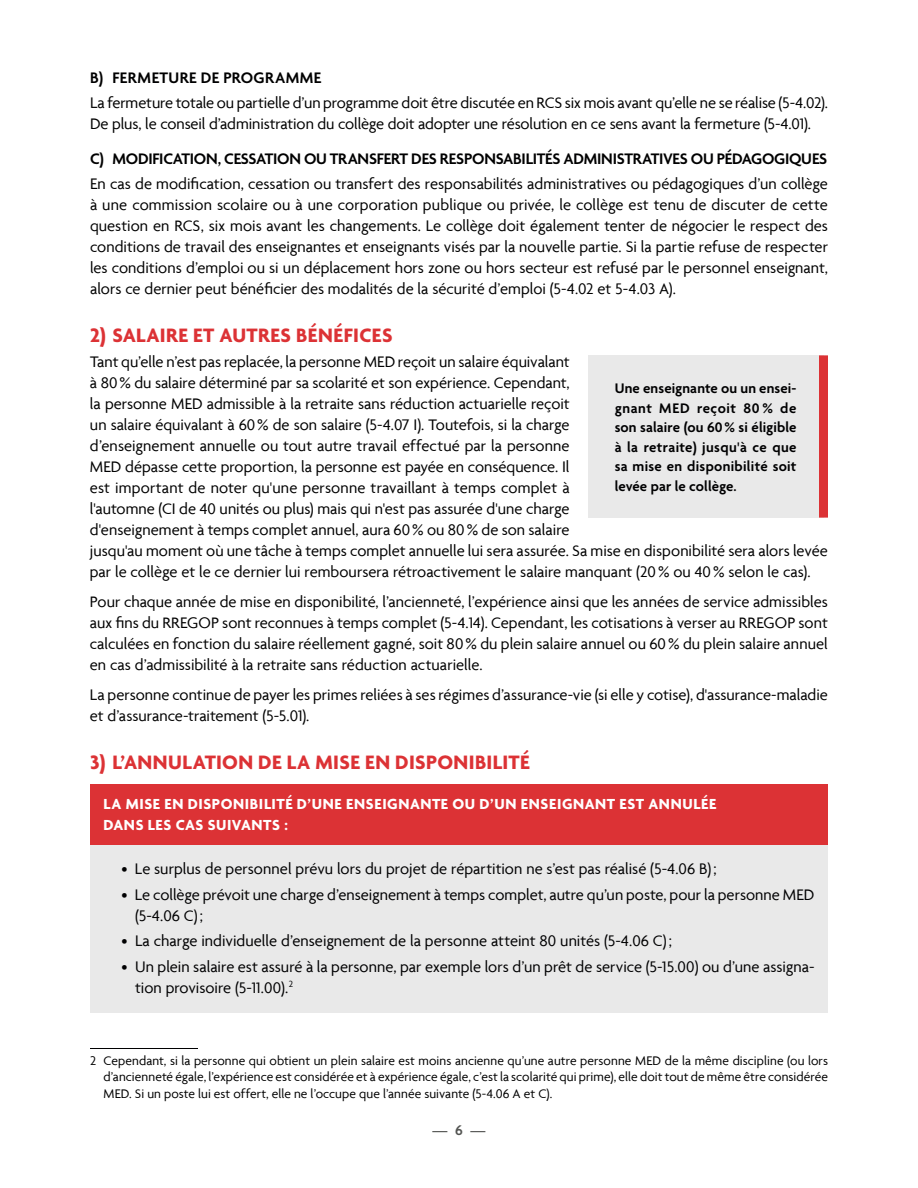
<style>
.page{position:relative;width:918px;height:1188px;background:#fff}
.page>*{position:absolute;margin:0;border:0;box-sizing:border-box;transform-origin:0 0}
.t1{font:700 21px "Agenda";letter-spacing:.02em;color:#dc3235}
.t2{font:16.5px/21px "Agenda";color:#000001}
.t3{font:600 16.5px "Agenda";letter-spacing:-.015em;color:#000001}
.t4{font:600 16.5px "Agenda";letter-spacing:.03em;color:#000001}
.t5{font:700 15.75px/21px "Agenda";letter-spacing:.04em;color:#fff}
.t6{font:600 15px/19.5px "Agenda";letter-spacing:.02em;color:#000001;text-align:justify}
.t7{font:600 15px "Agenda";color:#545553}
.t8{font:13.5px/16.5px "Agenda";letter-spacing:.005em;color:#000001;text-align:justify}
</style>
<div class="page">
<div style="left:90px;top:784px;width:738px;height:61px;background:#dc3235"></div>
<div style="left:90px;top:845px;width:738px;height:167px;background:#e9e9e9"></div>
<hr style="left:90px;top:1048px;width:108px;height:1px;background:#000001">
<div style="left:588px;top:355px;width:236px;height:163px;background:#e9e9e9"></div>
<div style="left:819px;top:355px;width:9px;height:163px;background:#dc3235"></div>
<p class="t4" style="left:90px;top:68px;width:233px">B) FERMETURE DE PROGRAMME</p>
<p class="t2" style="left:90px;top:92px;width:740px">La fermeture totale ou partielle d’un programme doit être discutée en RCS six mois avant qu’elle ne se réalise (5-4.02).<br>De plus, le conseil d’administration du collège doit adopter une résolution en ce sens avant la fermeture (5-4.01).</p>
<p class="t3" style="left:90px;top:149px;width:739px">C) MODIFICATION, CESSATION OU TRANSFERT DES RESPONSABILITÉS ADMINISTRATIVES OU PÉDAGOGIQUES</p>
<p class="t2" style="left:90px;top:173px;width:740px;text-align:justify">En cas de modification, cessation ou transfert des responsabilités administratives ou pédagogiques d’un collège à une commission scolaire ou à une corporation publique ou privée, le collège est tenu de discuter de cette question en RCS, six mois avant les changements. Le collège doit également tenter de négocier le respect des conditions de travail des enseignantes et enseignants visés par la nouvelle partie. Si la partie refuse de respecter les conditions d’emploi ou si un déplacement hors zone ou hors secteur est refusé par le personnel enseignant, alors ce dernier peut bénéficier des modalités de la sécurité d’emploi (5-4.02 et 5-4.03 A).</p>
<p class="t1" style="left:90px;top:324px;width:304px">2) SALAIRE ET AUTRES BÉNÉFICES</p>
<p class="t2" style="left:90px;top:351px;width:739px">Tant qu’elle n’est pas replacée, la personne MED reçoit un salaire équivalant<br>à 80% du salaire déterminé par sa scolarité et son expérience. Cependant,<br>la personne MED admissible à la retraite sans réduction actuarielle reçoit<br>un salaire équivalant à 60% de son salaire (5-4.07 I). Toutefois, si la charge<br>d’enseignement annuelle ou tout autre travail effectué par la personne<br>MED dépasse cette proportion, la personne est payée en conséquence. Il<br>est important de noter qu'une personne travaillant à temps complet à<br>l'automne (CI de 40 unités ou plus) mais qui n'est pas assurée d'une charge<br>d'enseignement à temps complet annuel, aura 60% ou 80% de son salaire<br>jusqu'au moment où une tâche à temps complet annuelle lui sera assurée. Sa mise en disponibilité sera alors levée par le collège et le ce dernier lui remboursera rétroactivement le salaire manquant (20% ou 40% selon le cas).</p>
<p class="t2" style="left:90px;top:591px;width:740px;text-align:justify">Pour chaque année de mise en disponibilité, l’ancienneté, l’expérience ainsi que les années de service admissibles aux fins du RREGOP sont reconnues à temps complet (5-4.14). Cependant, les cotisations à verser au RREGOP sont calculées en fonction du salaire réellement gagné, soit 80% du plein salaire annuel ou 60% du plein salaire annuel en cas d’admissibilité à la retraite sans réduction actuarielle.</p>
<p class="t2" style="left:90px;top:684px;width:740px">La personne continue de payer les primes reliées à ses régimes d’assurance-vie (si elle y cotise), d'assurance-maladie et d’assurance-traitement (5-5.01).</p>
<p class="t1" style="left:90px;top:751px;width:447px">3) L’ANNULATION DE LA MISE EN DISPONIBILITÉ<sup>2</sup></p>
<p class="t5" style="left:104px;top:794px;width:614px">LA MISE EN DISPONIBILITÉ D’UNE ENSEIGNANTE OU D’UN ENSEIGNANT EST ANNULÉE<br>DANS LES CAS SUIVANTS :</p>
<p class="t2" style="left:122px;top:858px;width:597px">• Le surplus de personnel prévu lors du projet de répartition ne s’est pas réalisé (5-4.06 B) ;</p>
<p class="t2" style="left:135px;top:884px;width:681px;text-indent:-14px">• Le collège prévoit une charge d’enseignement à temps complet, autre qu’un poste, pour la personne MED (5-4.06 C) ;</p>
<p class="t2" style="left:122px;top:930px;width:552px">• La charge individuelle d’enseignement de la personne atteint 80 unités (5-4.06 C) ;</p>
<p class="t2" style="left:135px;top:956px;width:681px;text-indent:-13px">• Un plein salaire est assuré à la personne, par exemple lors d’un prêt de service (5-15.00) ou d’une assigna&shy;tion provisoire (5-11.00).<sup>2</sup></p>
<p class="t6" style="left:615px;top:379px;width:183px">Une enseignante ou un ensei&shy;gnant MED reçoit 80 % de son salaire (ou 60% si éligible à la retraite) jusqu'à ce que sa mise en disponibilité soit levée par le collège.</p>
<p class="t8" style="left:103px;top:1052px;width:726px;text-indent:-13px">2 Cependant, si la personne qui obtient un plein salaire est moins ancienne qu’une autre personne MED de la même discipline (ou lors d’ancienneté égale, l’expérience est considérée et à expérience égale, c’est la scolarité qui prime), elle doit tout de même être considérée MED. Si un poste lui est offert, elle ne l’occupe que l’année suivante (5-4.06 A et C).</p>
<p class="t7" style="left:433px;top:1122px;width:54px">—6—</p>
</div>
